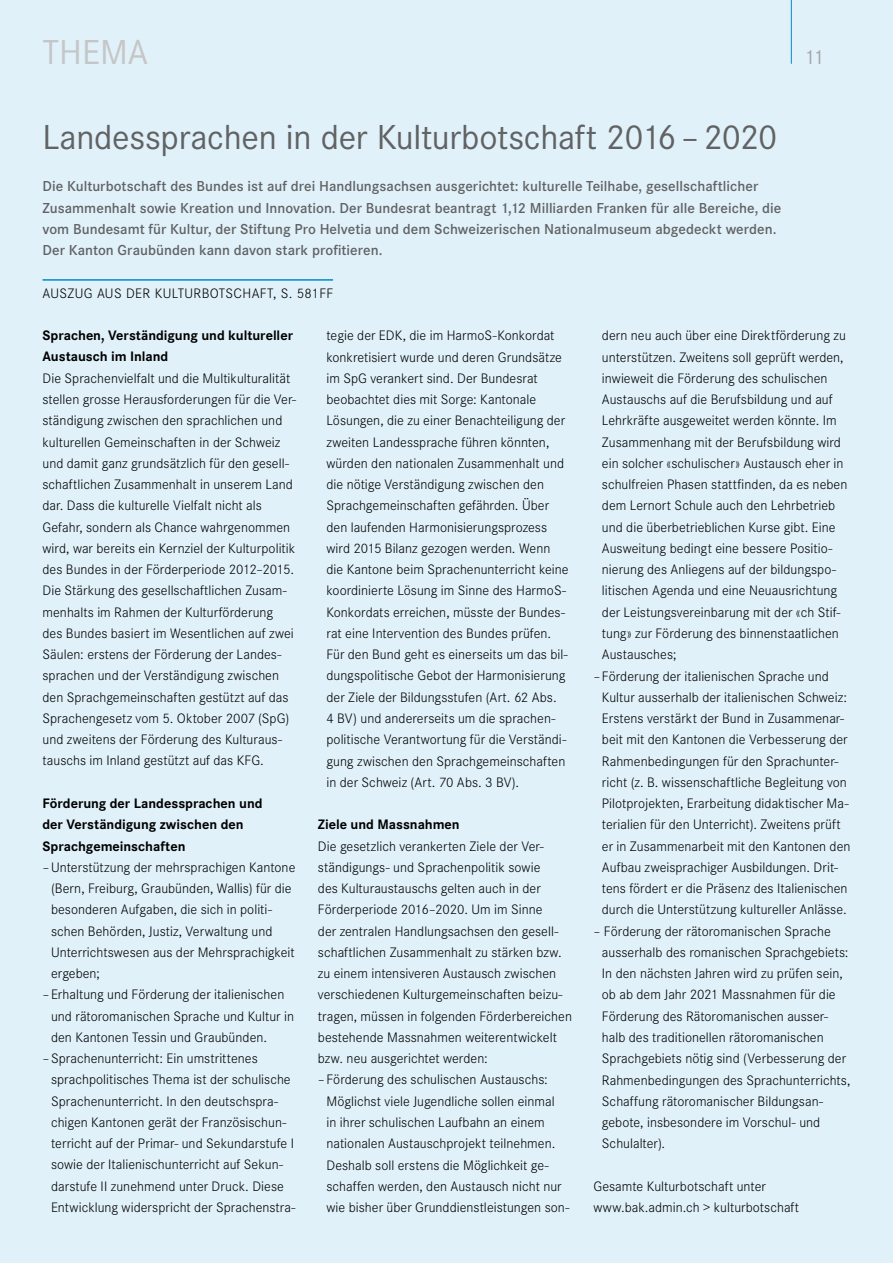
<style>
.page{position:relative;width:893px;height:1263px;background:#e0f1f9}
.page>*{position:absolute;margin:0;border:0;box-sizing:border-box;transform-origin:0 0}
.t1{font:36px "Corporate S";letter-spacing:-.01em;color:#616264}
.t2{font:36px "Corporate S";color:#c5c6c7}
.t3{font:21px "Corporate S";color:#a5a7a9}
.t4{font:600 15px/21.3px "Corporate S";letter-spacing:.005em;color:#616264}
.t5{font:300 14.25px/21.3px "Corporate S";color:#000}
.t6{font:700 14.25px/21.3px "Corporate S";color:#000}
.t7{font:300 14.25px "Corporate S";letter-spacing:.025em;color:#000}
</style>
<div class="page">
<hr style="left:43px;top:279px;width:290px;height:2px;background:#008ac9">
<hr style="left:791px;top:0;width:1px;height:64px;background:#008ac9">
<h1 class="t2" style="left:43px;top:31px;width:107px">thema</h1>
<h1 class="t1" style="left:42px;top:116px;width:736px">Landessprachen in der Kulturbotschaft 2016–2020</h1>
<p class="t4" style="left:43px;top:176px;width:740px">Die Kulturbotschaft des Bundes ist auf drei Handlungsachsen ausgerichtet: kulturelle Teilhabe, gesellschaftlicher Zusammenhalt sowie Kreation und Innovation. Der Bundesrat beantragt 1,12 Milliarden Franken für alle Bereiche, die vom Bundesamt für Kultur, der Stiftung Pro Helvetia und dem Schweizerischen Nationalmuseum abgedeckt werden.<br>Der Kanton Graubünden kann davon stark profitieren.</p>
<p class="t7" style="left:43px;top:285px;width:292px">AUSZUG AUS DER KULTURBOTSCHAFT, S. 581FF</p>
<h2 class="t3" style="left:804px;top:45px;width:22px">11</h2>
<p class="t6" style="left:43px;top:325px;width:252px">Sprachen, Verständigung und kultureller<br>Austausch im Inland</p>
<p class="t5" style="left:43px;top:367px;width:255px">Die Sprachenvielfalt und die Multikulturalität stellen grosse Herausforderungen für die Ver&shy;ständigung zwischen den sprachlichen und kulturellen Gemeinschaften in der Schweiz und damit ganz grundsätzlich für den gesell&shy;schaftlichen Zusammenhalt in unserem Land dar. Dass die kulturelle Vielfalt nicht als Gefahr, sondern als Chance wahrgenommen wird, war bereits ein Kernziel der Kulturpolitik des Bundes in der Förderperiode 2012–2015.<br>Die Stärkung des gesellschaftlichen Zusam&shy;menhalts im Rahmen der Kulturförderung des Bundes basiert im Wesentlichen auf zwei Säulen: erstens der Förderung der Landes&shy;sprachen und der Verständigung zwischen den Sprachgemeinschaften gestützt auf das Sprachengesetz vom 5. Oktober 2007 (SpG) und zweitens der Förderung des Kulturaus&shy;tauschs im Inland gestützt auf das KFG.</p>
<p class="t6" style="left:43px;top:793px;width:222px">Förderung der Landessprachen und der Verständigung zwischen den<br>Sprachgemeinschaften</p>
<p class="t5" style="left:43px;top:856px;width:254px">–Unterstützung der mehrsprachigen Kantone</p>
<p class="t5" style="left:51px;top:878px;width:242px">(Bern, Freiburg, Graubünden, Wallis) für die</p>
<p class="t5" style="left:51px;top:899px;width:222px">besonderen Aufgaben, die sich in politi-</p>
<p class="t5" style="left:51px;top:920px;width:223px">schen Behörden, Justiz, Verwaltung und</p>
<p class="t5" style="left:51px;top:941px;width:245px">Unterrichtswesen aus der Mehrsprachigkeit</p>
<p class="t5" style="left:51px;top:963px;width:50px">ergeben;</p>
<p class="t5" style="left:43px;top:984px;width:243px">–Erhaltung und Förderung der italienischen</p>
<p class="t5" style="left:51px;top:1005px;width:244px">und rätoromanischen Sprache und Kultur in</p>
<p class="t5" style="left:51px;top:1027px;width:218px">den Kantonen Tessin und Graubünden.</p>
<p class="t5" style="left:43px;top:1048px;width:217px">–Sprachenunterricht: Ein umstrittenes</p>
<p class="t5" style="left:51px;top:1069px;width:241px">sprachpolitisches Thema ist der schulische</p>
<p class="t5" style="left:51px;top:1090px;width:229px">Sprachenunterricht. In den deutschspra-</p>
<p class="t5" style="left:51px;top:1112px;width:237px">chigen Kantonen gerät der Französischun-</p>
<p class="t5" style="left:51px;top:1133px;width:244px">terricht auf der Primar- und Sekundarstufe I</p>
<p class="t5" style="left:51px;top:1154px;width:234px">sowie der Italienischunterricht auf Sekun-</p>
<p class="t5" style="left:51px;top:1175px;width:234px">darstufe II zunehmend unter Druck. Diese</p>
<p class="t5" style="left:51px;top:1197px;width:246px">Entwicklung widerspricht der Sprachenstra-</p>
<p class="t5" style="left:326px;top:325px;width:244px">tegie der EDK, die im HarmoS-Konkordat konkretisiert wurde und deren Grundsätze im SpG verankert sind. Der Bundesrat beobachtet dies mit Sorge: Kantonale Lösungen, die zu einer Benachteiligung der zweiten Landessprache führen könnten, würden den nationalen Zusammenhalt und die nötige Verständigung zwischen den Sprachgemeinschaften gefährden. Über den laufenden Harmonisierungsprozess wird 2015 Bilanz gezogen werden. Wenn die Kantone beim Sprachenunterricht keine koordinierte Lösung im Sinne des HarmoS-Konkordats erreichen, müsste der Bundes&shy;rat eine Intervention des Bundes prüfen.<br>Für den Bund geht es einerseits um das bil&shy;dungspolitische Gebot der Harmonisierung der Ziele der Bildungsstufen (Art. 62 Abs.<br>4 BV) und andererseits um die sprachen&shy;politische Verantwortung für die Verständi&shy;gung zwischen den Sprachgemeinschaften in der Schweiz (Art. 70 Abs. 3 BV).</p>
<p class="t6" style="left:318px;top:814px;width:143px">Ziele und Massnahmen</p>
<p class="t5" style="left:318px;top:835px;width:227px">Die gesetzlich verankerten Ziele der Ver-</p>
<p class="t5" style="left:318px;top:856px;width:224px">ständigungs- und Sprachenpolitik sowie</p>
<p class="t5" style="left:318px;top:878px;width:224px">des Kulturaustauschs gelten auch in der</p>
<p class="t5" style="left:318px;top:899px;width:226px">Förderperiode 2016–2020. Um im Sinne</p>
<p class="t5" style="left:318px;top:920px;width:242px">der zentralen Handlungsachsen den gesell-</p>
<p class="t5" style="left:318px;top:942px;width:245px">schaftlichen Zusammenhalt zu stärken bzw.</p>
<p class="t5" style="left:318px;top:963px;width:240px">zu einem intensiveren Austausch zwischen</p>
<p class="t5" style="left:318px;top:984px;width:246px">verschiedenen Kulturgemeinschaften beizu-</p>
<p class="t5" style="left:318px;top:1005px;width:256px">tragen, müssen in folgenden Förderbereichen</p>
<p class="t5" style="left:318px;top:1027px;width:240px">bestehende Massnahmen weiterentwickelt</p>
<p class="t5" style="left:318px;top:1048px;width:171px">bzw. neu ausgerichtet werden:</p>
<p class="t5" style="left:318px;top:1069px;width:231px">–Förderung des schulischen Austauschs:</p>
<p class="t5" style="left:326px;top:1090px;width:230px">Möglichst viele Jugendliche sollen einmal</p>
<p class="t5" style="left:326px;top:1112px;width:220px">in ihrer schulischen Laufbahn an einem</p>
<p class="t5" style="left:326px;top:1133px;width:230px">nationalen Austauschprojekt teilnehmen.</p>
<p class="t5" style="left:326px;top:1154px;width:224px">Deshalb soll erstens die Möglichkeit ge-</p>
<p class="t5" style="left:326px;top:1175px;width:237px">schaffen werden, den Austausch nicht nur</p>
<p class="t5" style="left:326px;top:1197px;width:244px">wie bisher über Grunddienstleistungen son-</p>
<p class="t5" style="left:602px;top:325px;width:245px">dern neu auch über eine Direktförderung zu</p>
<p class="t5" style="left:602px;top:346px;width:243px">unterstützen. Zweitens soll geprüft werden,</p>
<p class="t5" style="left:602px;top:368px;width:227px">inwieweit die Förderung des schulischen</p>
<p class="t5" style="left:602px;top:389px;width:232px">Austauschs auf die Berufsbildung und auf</p>
<p class="t5" style="left:602px;top:410px;width:236px">Lehrkräfte ausgeweitet werden könnte. Im</p>
<p class="t5" style="left:602px;top:431px;width:241px">Zusammenhang mit der Berufsbildung wird</p>
<p class="t5" style="left:602px;top:453px;width:243px">ein solcher «schulischer» Austausch eher in</p>
<p class="t5" style="left:602px;top:474px;width:247px">schulfreien Phasen stattfinden, da es neben</p>
<p class="t5" style="left:602px;top:495px;width:235px">dem Lernort Schule auch den Lehrbetrieb</p>
<p class="t5" style="left:602px;top:516px;width:235px">und die überbetrieblichen Kurse gibt. Eine</p>
<p class="t5" style="left:602px;top:538px;width:232px">Ausweitung bedingt eine bessere Positio-</p>
<p class="t5" style="left:602px;top:559px;width:236px">nierung des Anliegens auf der bildungspo-</p>
<p class="t5" style="left:602px;top:580px;width:237px">litischen Agenda und eine Neuausrichtung</p>
<p class="t5" style="left:602px;top:601px;width:240px">der Leistungsvereinbarung mit der «ch Stif-</p>
<p class="t5" style="left:602px;top:623px;width:238px">tung» zur Förderung des binnenstaatlichen</p>
<p class="t5" style="left:602px;top:644px;width:76px">Austausches;</p>
<p class="t5" style="left:593px;top:665px;width:237px">–Förderung der italienischen Sprache und</p>
<p class="t5" style="left:602px;top:686px;width:247px">Kultur ausserhalb der italienischen Schweiz:</p>
<p class="t5" style="left:602px;top:708px;width:244px">Erstens verstärkt der Bund in Zusammenar-</p>
<p class="t5" style="left:602px;top:729px;width:247px">beit mit den Kantonen die Verbesserung der</p>
<p class="t5" style="left:602px;top:750px;width:238px">Rahmenbedingungen für den Sprachunter-</p>
<p class="t5" style="left:602px;top:771px;width:246px">richt (z. B. wissenschaftliche Begleitung von</p>
<p class="t5" style="left:602px;top:793px;width:248px">Pilotprojekten, Erarbeitung didaktischer Ma-</p>
<p class="t5" style="left:602px;top:814px;width:240px">terialien für den Unterricht). Zweitens prüft</p>
<p class="t5" style="left:602px;top:835px;width:250px">er in Zusammenarbeit mit den Kantonen den</p>
<p class="t5" style="left:602px;top:857px;width:238px">Aufbau zweisprachiger Ausbildungen. Drit-</p>
<p class="t5" style="left:602px;top:878px;width:247px">tens fördert er die Präsenz des Italienischen</p>
<p class="t5" style="left:602px;top:899px;width:246px">durch die Unterstützung kultureller Anlässe.</p>
<p class="t5" style="left:602px;top:920px;width:250px;text-indent:-9px">– Förderung der rätoromanischen Sprache ausserhalb des romanischen Sprachgebiets:<br>In den nächsten Jahren wird zu prüfen sein, ob ab dem Jahr 2021 Massnahmen für die Förderung des Rätoromanischen ausser&shy;halb des traditionellen rätoromanischen Sprachgebiets nötig sind (Verbesserung der Rahmenbedingungen des Sprachunterrichts, Schaffung rätoromanischer Bildungsan&shy;gebote, insbesondere im Vorschul- und Schulalter).</p>
<p class="t5" style="left:593px;top:1175px;width:207px">Gesamte Kulturbotschaft unter www.bak.admin.ch &gt; kulturbotschaft</p>
</div>
